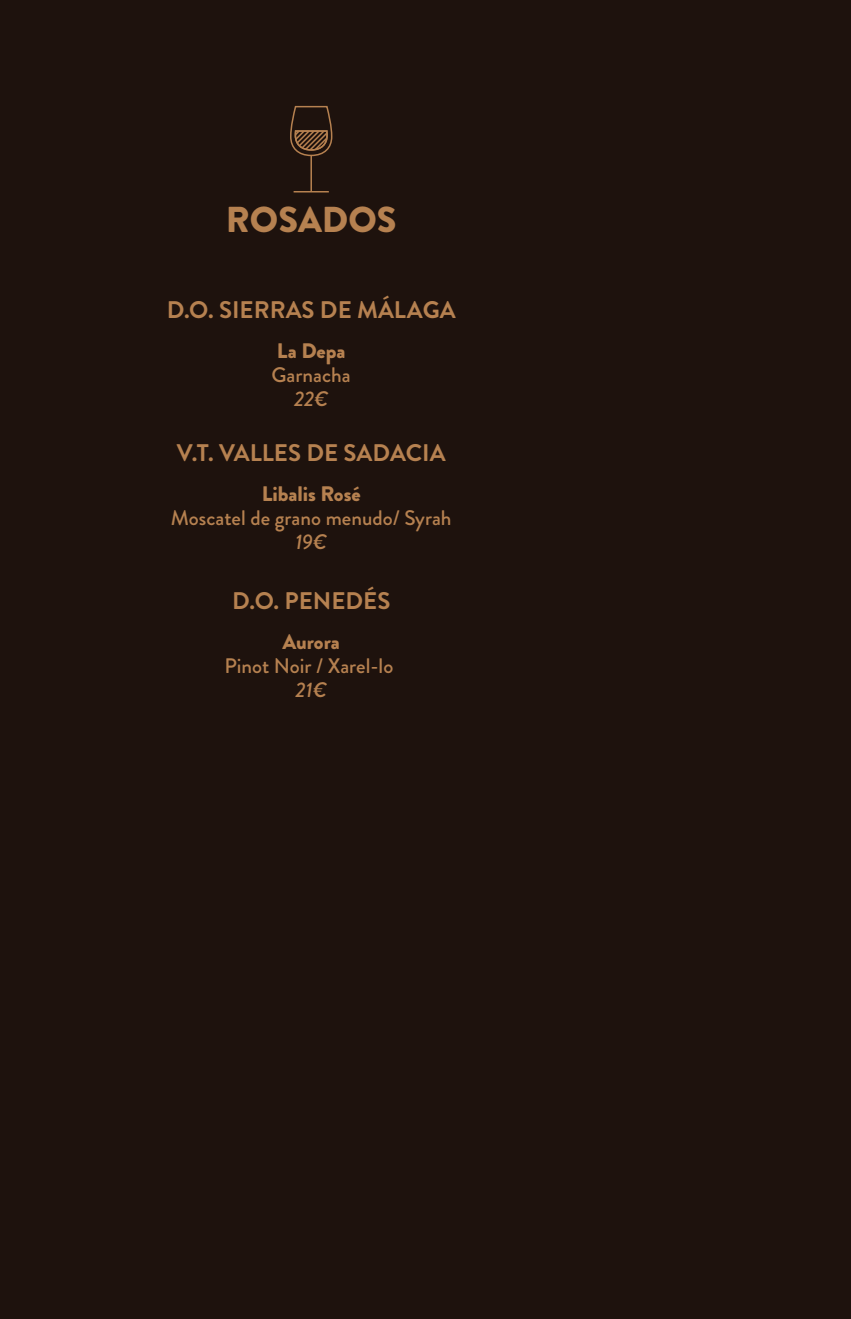
<style>
.page{position:relative;width:851px;height:1319px;background:#fff}
.page>*{position:absolute;margin:0;border:0;box-sizing:border-box;transform-origin:0 0}
.t1{font:900 36px "Brandon Grotesque";color:#b68150}
.t2{font:700 24px "Brandon Grotesque";color:#b68150}
.t3{font:500 21px "Brandon Grotesque";color:#b68150}
.t4{font:900 21px "Brandon Grotesque";color:#b68150}
.t5{font:italic 500 21px "Brandon Grotesque";color:#b68150}
</style>
<div class="page">
<div style="left:0;top:0;width:850px;height:1318px;background:#1e120d"></div>
<hr style="left:310px;top:155px;width:2px;height:37px;background:#b68150">
<hr style="left:293px;top:191px;width:36px;height:1px;background:#b68150">
<svg style="left:290px;top:105px;width:43px;height:52px"></svg>
<h1 class="t1" style="left:226px;top:194px;width:172px">ROSADOS</h1>
<p class="t2" style="left:167px;top:293px;width:290px">D.O. SIERRAS DE MÁLAGA</p>
<p class="t4" style="left:277px;top:335px;width:70px">La Depa</p>
<p class="t3" style="left:271px;top:360px;width:81px">Garnacha</p>
<p class="t5" style="left:294px;top:384px;width:36px">22€</p>
<p class="t2" style="left:177px;top:435px;width:270px">V.T. VALLES DE SADACIA</p>
<p class="t4" style="left:262px;top:478px;width:100px">Libalis Rosé</p>
<p class="t3" style="left:171px;top:503px;width:282px">Moscatel de grano menudo/ Syrah</p>
<p class="t5" style="left:295px;top:527px;width:33px">19€</p>
<p class="t2" style="left:232px;top:583px;width:160px">D.O. PENEDÉS</p>
<p class="t4" style="left:282px;top:626px;width:59px">Aurora</p>
<p class="t3" style="left:224px;top:650px;width:170px">Pinot Noir / Xarel-lo</p>
<p class="t5" style="left:295px;top:674px;width:33px">21€</p>
</div>
